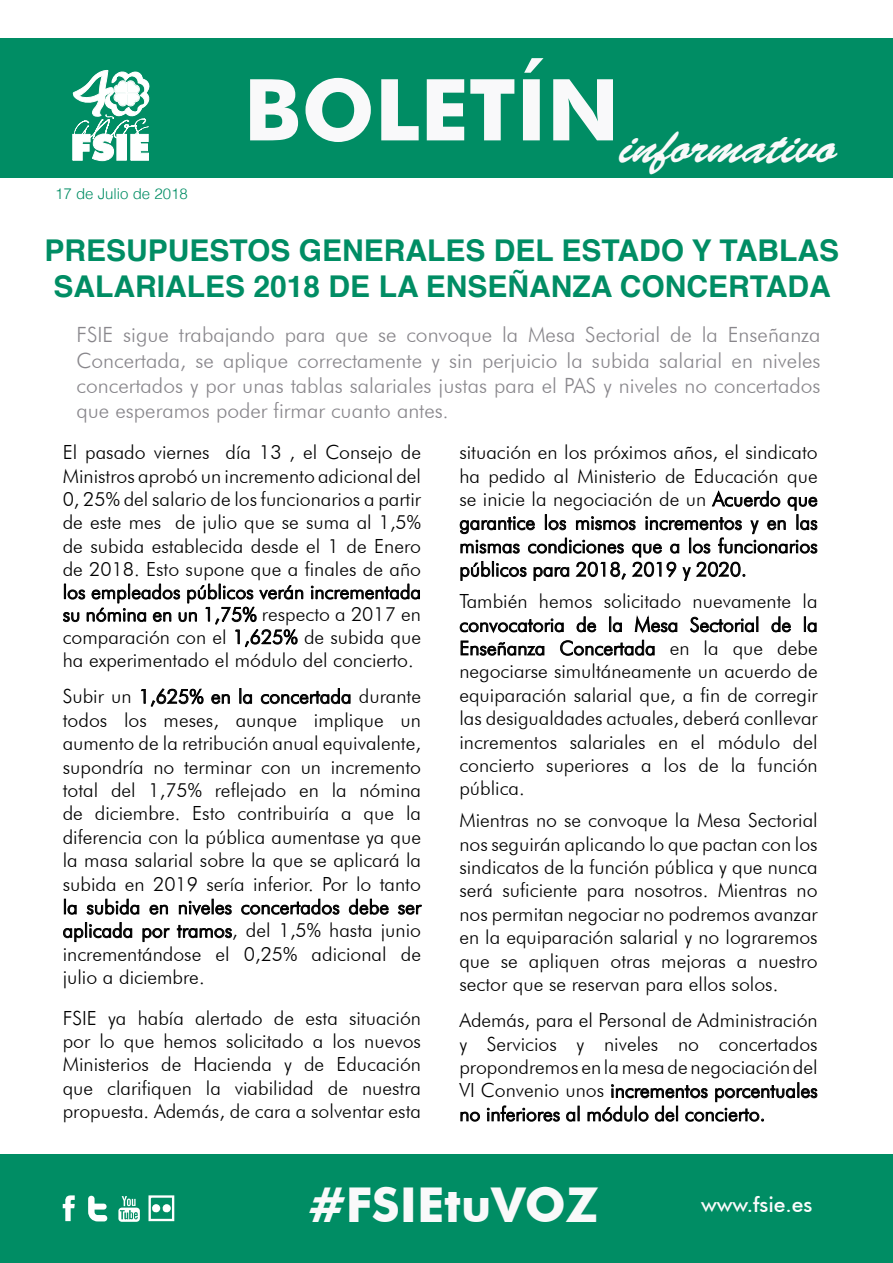
<style>
.page{position:relative;width:893px;height:1263px;background:#fff}
.page>*{position:absolute;margin:0;border:0;box-sizing:border-box;transform-origin:0 0}
.t1{font:italic 49.5px "Brush Script Std";color:#f9f9fa}
.t2{font:700 48px "Futura BT";color:#f9f9fa}
.t3{font:700 30px/36px "Helvetica";color:#008d64;text-align:center}
.t4{font:300 21px/25.2px "Futura BT";color:#89878c;text-align:justify}
.t5{font:500 21px "Futura BT";color:#fbfbfc}
.t6{font:300 19.5px/23.4px "Futura BT";color:#000;text-align:justify}
.t7{font:300 15px "Helvetica";color:#008d64}
.s1{font-size:19.5px}
</style>
<div class="page">
<svg style="left:310px;top:583px;width:110px;height:17px"></svg>
<svg style="left:63px;top:583px;width:241px;height:64px"></svg>
<svg style="left:141px;top:688px;width:63px;height:19px"></svg>
<svg style="left:211px;top:694px;width:19px;height:10px"></svg>
<svg style="left:239px;top:688px;width:13px;height:16px"></svg>
<svg style="left:261px;top:688px;width:90px;height:16px"></svg>
<svg style="left:64px;top:899px;width:13px;height:16px"></svg>
<svg style="left:86px;top:898px;width:54px;height:17px"></svg>
<svg style="left:149px;top:904px;width:19px;height:11px"></svg>
<svg style="left:179px;top:899px;width:53px;height:16px"></svg>
<svg style="left:241px;top:898px;width:99px;height:17px"></svg>
<svg style="left:349px;top:898px;width:40px;height:17px"></svg>
<svg style="left:397px;top:904px;width:25px;height:11px"></svg>
<svg style="left:63px;top:922px;width:69px;height:20px"></svg>
<svg style="left:142px;top:928px;width:28px;height:14px"></svg>
<svg style="left:177px;top:925px;width:55px;height:13px"></svg>
<svg style="left:459px;top:490px;width:359px;height:91px"></svg>
<svg style="left:690px;top:616px;width:68px;height:17px"></svg>
<svg style="left:771px;top:616px;width:20px;height:17px"></svg>
<svg style="left:804px;top:616px;width:13px;height:17px"></svg>
<svg style="left:459px;top:615px;width:219px;height:41px"></svg>
<svg style="left:460px;top:1111px;width:20px;height:11px"></svg>
<svg style="left:486px;top:1105px;width:74px;height:17px"></svg>
<svg style="left:566px;top:1106px;width:14px;height:16px"></svg>
<svg style="left:587px;top:1082px;width:231px;height:40px"></svg>
<div style="left:0;top:1154px;width:893px;height:109px;background:#008d64"></div>
<svg style="left:63px;top:1195px;width:12px;height:26px"></svg>
<svg style="left:118px;top:1196px;width:22px;height:26px"></svg>
<svg style="left:88px;top:1196px;width:19px;height:25px"></svg>
<svg style="left:149px;top:1195px;width:25px;height:26px"></svg>
<div style="left:0;top:38px;width:893px;height:140px;background:#008d64"></div>
<svg style="left:72px;top:69px;width:78px;height:93px"></svg>
<p class="t7" style="left:55px;top:181px;width:134px">17 de Julio de 2018</p>
<h1 class="t1" style="left:244px;top:118px;width:605px"><sup>BOLETÍN</sup>informativo</h1>
<h3 class="t3" style="left:44px;top:232px;width:796px">PRESUPUESTOS GENERALES DEL ESTADO Y TABLAS<br>SALARIALES 2018 DE LA ENSEÑANZA CONCERTADA</h3>
<p class="t4" style="left:77px;top:322px;width:746px">FSIE sigue trabajando para que se convoque la Mesa Sectorial de la Enseñanza Concertada, se aplique correctamente y sin perjuicio la subida salarial en niveles concertados y por unas tablas salariales justas para el PAS y niveles no concertados que esperamos poder firmar cuanto antes<span class="s1">.</span></p>
<p class="t6" style="left:63px;top:441px;width:360px">El pasado viernes día 13 , el Consejo de Ministros aprobó un incremento adicional del 0, 25% del salario de los funcionarios a partir de este mes de julio que se suma al 1,5% de subida establecida desde el 1 de Enero de 2018. Esto supone que a finales de año los empleados públicos verán incrementada su nómina en un 1,75% respecto a 2017 en comparación con el 1,625% de subida que ha experimentado el módulo del concierto.</p>
<p class="t6" style="left:63px;top:684px;width:360px">Subir un 1,625% en la concertada durante todos los meses, aunque implique un aumento de la retribución anual equivalente, supondría no terminar con un incremento total del 1,75% reflejado en la nómina de diciembre. Esto contribuiría a que la diferencia con la pública aumentase ya que la masa salarial sobre la que se aplicará la subida en 2019 sería inferior. Por lo tanto la subida en niveles concertados debe ser aplicada por tramos, del 1,5% hasta junio incrementándose el 0,25% adicional de julio a diciembre.</p>
<p class="t6" style="left:63px;top:1006px;width:360px">FSIE ya había alertado de esta situación por lo que hemos solicitado a los nuevos Ministerios de Hacienda y de Educación que clarifiquen la viabilidad de nuestra propuesta. Además, de cara a solventar esta</p>
<p class="t6" style="left:459px;top:440px;width:360px">situación en los próximos años, el sindicato ha pedido al Ministerio de Educación que se inicie la negociación de un Acuerdo que garantice los mismos incrementos y en las mismas condiciones que a los funcionarios públicos para 2018, 2019 y 2020.</p>
<p class="t6" style="left:459px;top:589px;width:360px">También hemos solicitado nuevamente la convocatoria de la Mesa Sectorial de la Enseñanza Concertada en la que debe negociarse simultáneamente un acuerdo de equiparación salarial que, a fin de corregir las desigualdades actuales, deberá conllevar incrementos salariales en el módulo del concierto superiores a los de la función pública.</p>
<p class="t6" style="left:459px;top:808px;width:360px">Mientras no se convoque la Mesa Sectorial nos seguirán aplicando lo que pactan con los sindicatos de la función pública y que nunca será suficiente para nosotros. Mientras no nos permitan negociar no podremos avanzar en la equiparación salarial y no lograremos que se apliquen otras mejoras a nuestro sector que se reservan para ellos solos.</p>
<p class="t6" style="left:459px;top:1008px;width:360px">Además, para el Personal de Administración y Servicios y niveles no concertados propondremos en la mesa de negociación del VI Convenio unos incrementos porcentuales no inferiores al módulo del concierto.</p>
<h2 class="t2" style="left:309px;top:1175px;width:291px">#FSIEtuVOZ</h2>
<p class="t5" style="left:701px;top:1192px;width:113px">www.fsie.es</p>
</div>
